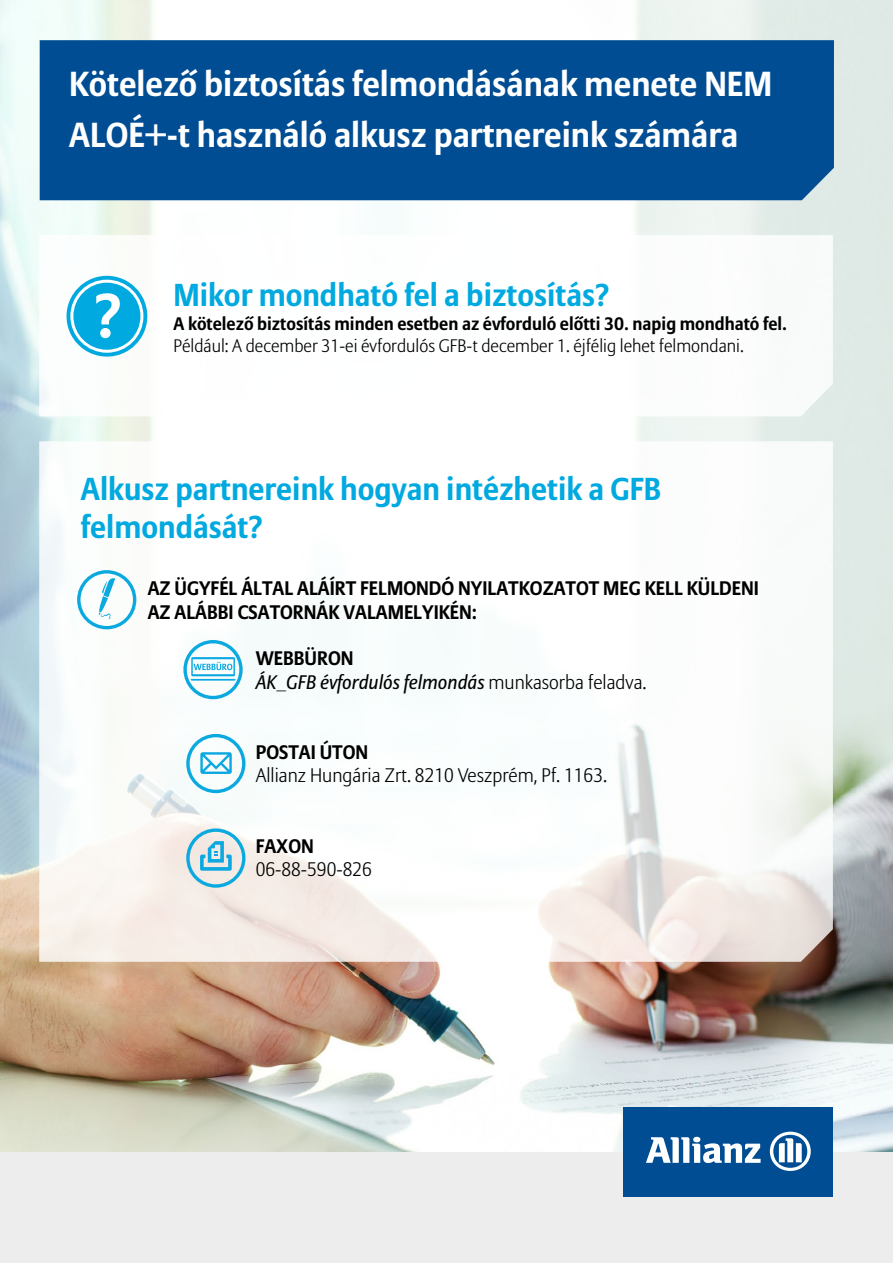
<style>
.page{position:relative;width:893px;height:1263px;background:#fff}
.page>*{position:absolute;margin:0;border:0;box-sizing:border-box;transform-origin:0 0}
.t1{font:700 34.5px/51px "Allianz Sans M";color:#fff}
.t2{font:700 31.5px/37.8px "Allianz Sans M";color:#00a9df}
.t3{font:700 19.5px/23.4px "Allianz Sans M";color:#000}
.t4{font:300 19.5px "Allianz Sans M";color:#000}
.t5{font:italic 19.5px/23.4px "Allianz Sans M";color:#000}
.t6{font:300 18px "Allianz Sans M";color:#000}
.t7{font:700 18px "Allianz Sans M";color:#000}
.s1{font-weight:700;font-style:normal}
.s2{font-weight:300;font-style:normal}
</style>
<div class="page">
<img style="left:0;top:0;width:893px;height:1152px">
<div style="left:0;top:1152px;width:893px;height:111px;background:#ededed"></div>
<div style="left:623px;top:1107px;width:210px;height:90px;background:#004d93"></div>
<svg style="left:646px;top:1137px;width:115px;height:26px"></svg>
<svg style="left:770px;top:1132px;width:41px;height:39px"></svg>
<div style="left:40px;top:40px;width:794px;height:160px;background:#004d93"></div>
<svg style="left:39px;top:235px;width:794px;height:181px"></svg>
<svg style="left:39px;top:441px;width:794px;height:521px"></svg>
<svg style="left:67px;top:276px;width:80px;height:81px"></svg>
<div style="left:72px;top:281px;width:70px;height:70px;background:#00a9df;border-radius:50%"></div>
<div style="left:70px;top:280px;width:73px;height:73px;border:3px solid #fff;border-radius:50%"></div>
<svg style="left:96px;top:293px;width:24px;height:45px"></svg>
<svg style="left:77px;top:570px;width:59px;height:59px"></svg>
<svg style="left:183px;top:640px;width:60px;height:59px"></svg>
<svg style="left:186px;top:734px;width:59px;height:59px"></svg>
<svg style="left:186px;top:828px;width:59px;height:60px;background:#b0d7e3"></svg>
<h1 class="t1" style="left:69px;top:59px;width:705px">Kötelező biztosítás felmondásának menete NEM<br>ALOÉ+-t használó alkusz partnereink számára</h1>
<h2 class="t2" style="left:173px;top:277px;width:438px">Mikor mondható fel a biztosítás?</h2>
<p class="t7" style="left:173px;top:312px;width:615px">A kötelező biztosítás minden esetben az évforduló előtti 30. napig mondható fel.</p>
<p class="t6" style="left:173px;top:334px;width:572px">Például: A december 31-ei évfordulós GFB-t december 1. éjfélig lehet felmondani.</p>
<h2 class="t2" style="left:81px;top:471px;width:582px">Alkusz partnereink hogyan intézhetik a GFB felmondását?</h2>
<p class="t3" style="left:148px;top:577px;width:613px">AZ ÜGYFÉL ÁLTAL ALÁÍRT FELMONDÓ NYILATKOZATOT MEG KELL KÜLDENI<br>AZ ALÁBBI CSATORNÁK VALAMELYIKÉN:</p>
<p class="t5" style="left:256px;top:648px;width:392px"><span class="s1">WEBBÜRON<br></span>ÁK_GFB évfordulós felmondás <span class="s2">munkasorba feladva.</span></p>
<p class="t3" style="left:256px;top:741px;width:114px">POSTAI ÚTON</p>
<p class="t4" style="left:256px;top:764px;width:353px">Allianz Hungária Zrt. 8210 Veszprém, Pf. 1163.</p>
<p class="t3" style="left:256px;top:835px;width:60px">FAXON</p>
<p class="t4" style="left:256px;top:857px;width:118px">06-88-590-826</p>
</div>
